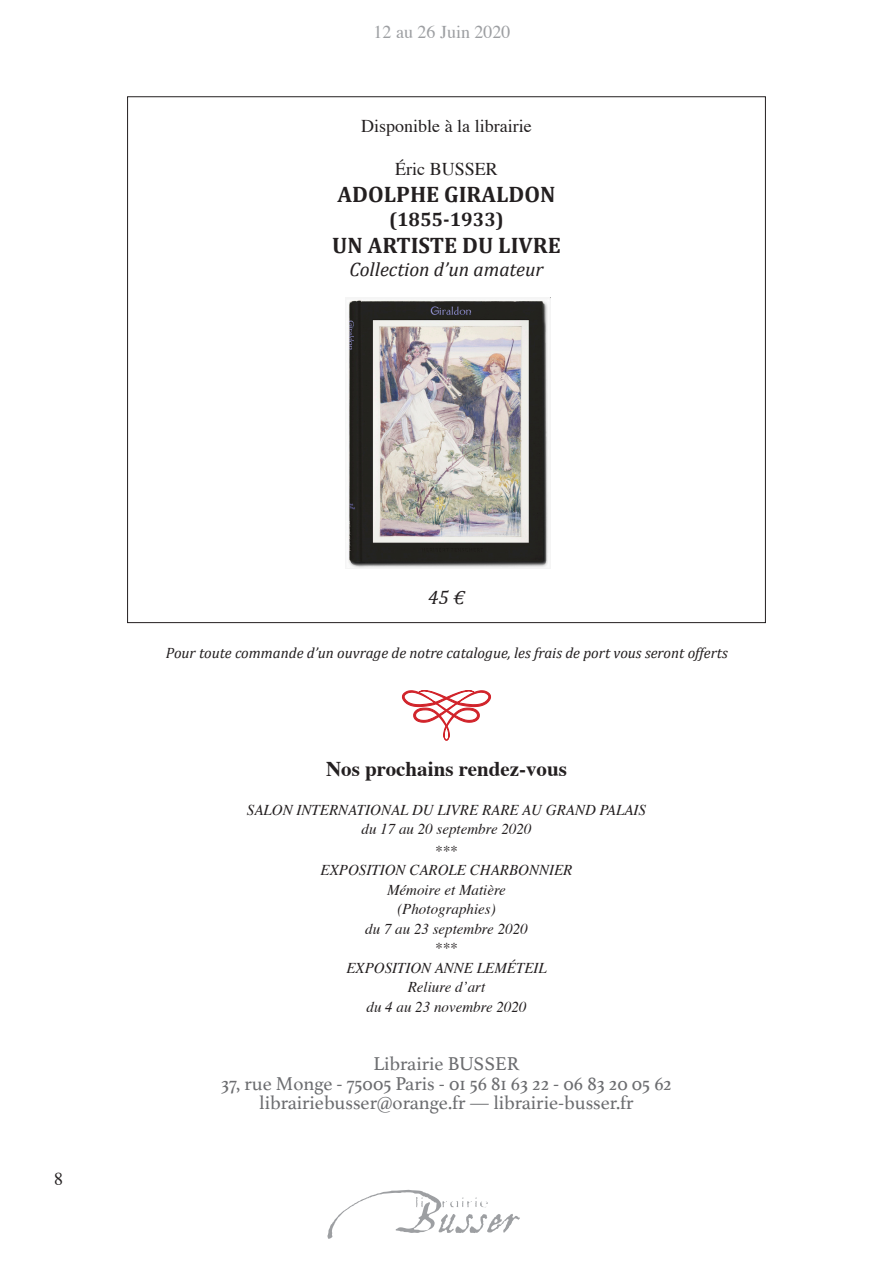
<style>
.page{position:relative;width:893px;height:1263px;background:#fff}
.page>*{position:absolute;margin:0;border:0;box-sizing:border-box;transform-origin:0 0}
.t1{font:700 22.5px "Cambria";color:#231f20}
.TITRE{font:700 21px "Times";color:#231f20}
.COMMENTAIRE{font:19.5px "Athelas";color:#6c6d70}
.t2{font:italic 19.5px "Cambria";color:#231f20}
.t3{font:700 19.5px "Cambria";color:#231f20}
.t4{font:18px "Times";color:#231f20}
.t5{font:18px "Times";color:#9d9fa2}
.t6{font:italic 15px "Times";color:#231f20}
.t7{font:italic 15px "Cambria";color:#231f20}
</style>
<div class="page">
<svg style="left:327px;top:1190px;width:193px;height:49px"></svg>
<svg style="left:402px;top:690px;width:89px;height:51px"></svg>
<img style="left:345px;top:298px;width:206px;height:270px">
<p class="t5" style="left:374px;top:15px;width:138px">12 au 26 Juin 2020</p>
<p class="t4" style="left:361px;top:109px;width:172px">Disponible à la librairie</p>
<p class="t4" style="left:395px;top:153px;width:104px">Éric BUSSER</p>
<p class="t1" style="left:338px;top:179px;width:219px">ADOLPHE GIRALDON</p>
<p class="t3" style="left:389px;top:205px;width:116px">(1855-1933)</p>
<p class="t1" style="left:332px;top:229px;width:230px">UN ARTISTE DU LIVRE</p>
<p class="t2" style="left:349px;top:256px;width:196px">Collection d’un amateur</p>
<p class="t4" style="left:54px;top:1162px;width:10px">8</p>
<p class="t2" style="left:428px;top:583px;width:38px">45 €</p>
<p class="t7" style="left:166px;top:642px;width:563px">Pour toute commande d’un ouvrage de notre catalogue, les frais de port vous seront offerts</p>
<p class="TITRE" style="left:326px;top:748px;width:242px">Nos prochains rendez-vous</p>
<p class="t6" style="left:247px;top:796px;width:401px">SALON INTERNATIONAL DU LIVRE RARE AU GRAND PALAIS</p>
<p class="t6" style="left:362px;top:816px;width:171px">du 17 au 20 septembre 2020</p>
<p class="t6" style="left:435px;top:837px;width:24px">***</p>
<p class="t6" style="left:321px;top:857px;width:253px">EXPOSITION CAROLE CHARBONNIER</p>
<p class="t6" style="left:387px;top:876px;width:120px">Mémoire et Matière</p>
<p class="t6" style="left:397px;top:896px;width:100px">(Photographies)</p>
<p class="t6" style="left:365px;top:915px;width:164px">du 7 au 23 septembre 2020</p>
<p class="t6" style="left:435px;top:935px;width:24px">***</p>
<p class="t6" style="left:346px;top:954px;width:202px">EXPOSITION ANNE LEMÉTEIL</p>
<p class="t6" style="left:408px;top:974px;width:79px">Reliure d’art</p>
<p class="t6" style="left:367px;top:993px;width:161px">du 4 au 23 novembre 2020</p>
<p class="COMMENTAIRE" style="left:373px;top:1048px;width:148px">Librairie BUSSER</p>
<p class="COMMENTAIRE" style="left:221px;top:1068px;width:452px">37, rue Monge - 75005 Paris - 01 56 81 63 22 - 06 83 20 05 62</p>
<p class="COMMENTAIRE" style="left:259px;top:1087px;width:376px">librairiebusser@orange.fr — librairie-busser.fr</p>
</div>
